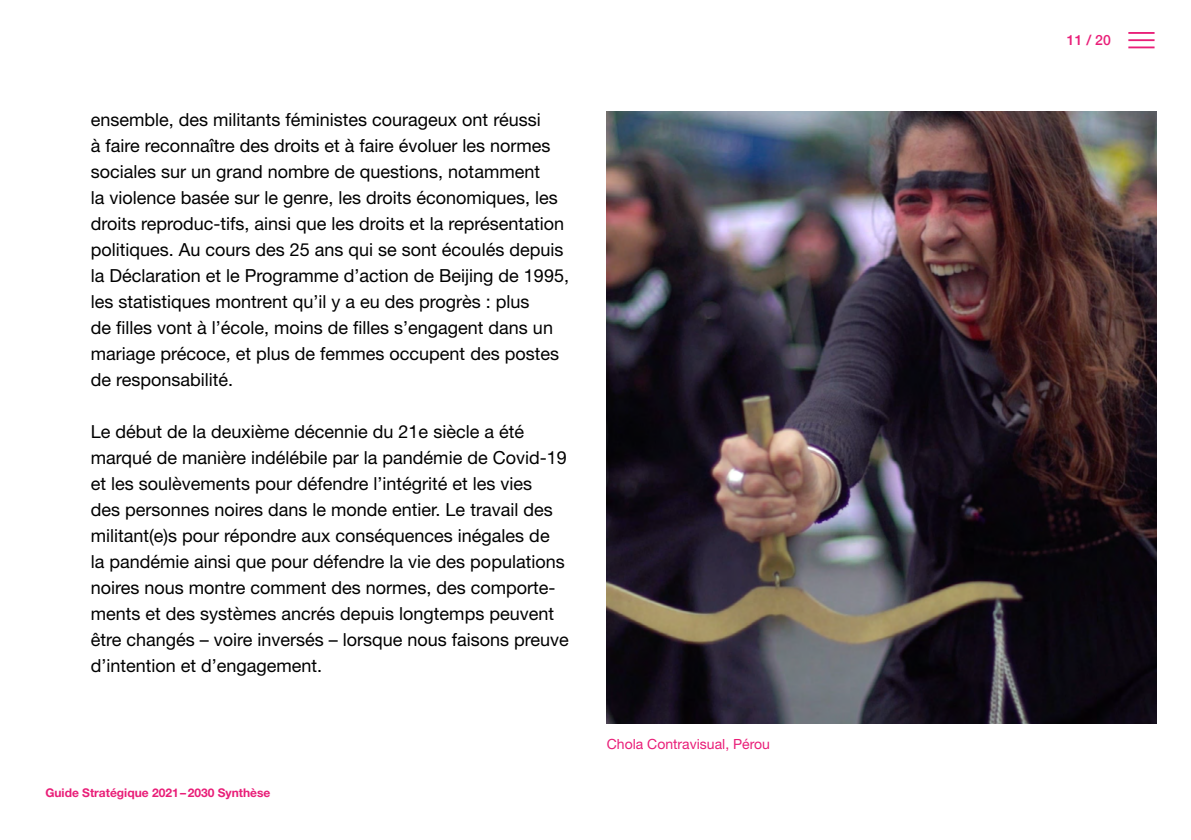
<style>
.page{position:relative;width:1191px;height:840px;background:#fff}
.page>*{position:absolute;margin:0;border:0;box-sizing:border-box;transform-origin:0 0}
.t1{font:18px/26px "Helvetica Neue LT Std";color:#000}
.t2{font:14px "Helvetica Neue LT Std";color:#e91e78}
.t3{font:500 14px "Helvetica Neue";color:#e91e78}
.t4{font:700 12px "Helvetica Neue LT Std";color:#e91e78}
</style>
<div class="page">
<hr style="left:1128px;top:32px;width:26px;height:2px;background:#e91e78">
<hr style="left:1128px;top:39px;width:26px;height:2px;background:#e91e78">
<hr style="left:1128px;top:46px;width:26px;height:2px;background:#e91e78">
<img style="left:607px;top:111px;width:550px;height:611px">
<p class="t1" style="left:91px;top:106px;width:480px">ensemble, des militants féministes courageux ont réussi<br>à faire reconnaître des droits et à faire évoluer les normes sociales sur un grand nombre de questions, notamment<br>la violence basée sur le genre, les droits économiques, les droits reproduc-tifs, ainsi que les droits et la représentation politiques. Au cours des 25 ans qui se sont écoulés depuis la Déclaration et le Programme d’action de Beijing de 1995, les statistiques montrent qu’il y a eu des progrès : plus<br>de filles vont à l’école, moins de filles s’engagent dans un mariage précoce, et plus de femmes occupent des postes de responsabilité.</p>
<p class="t1" style="left:91px;top:418px;width:480px">Le début de la deuxième décennie du 21e siècle a été marqué de manière indélébile par la pandémie de Covid-19 et les soulèvements pour défendre l’intégrité et les vies<br>des personnes noires dans le monde entier. Le travail des militant(e)s pour répondre aux conséquences inégales de<br>la pandémie ainsi que pour défendre la vie des populations noires nous montre comment des normes, des comporte&shy;ments et des systèmes ancrés depuis longtemps peuvent être changés – voire inversés – lorsque nous faisons preuve d’intention et d’engagement.</p>
<p class="t4" style="left:45px;top:785px;width:227px">Guide Stratégique 2021–2030 Synthèse</p>
<p class="t2" style="left:607px;top:735px;width:165px">Chola Contravisual, Pérou</p>
<p class="t3" style="left:1067px;top:29px;width:45px">11 / 20</p>
</div>
